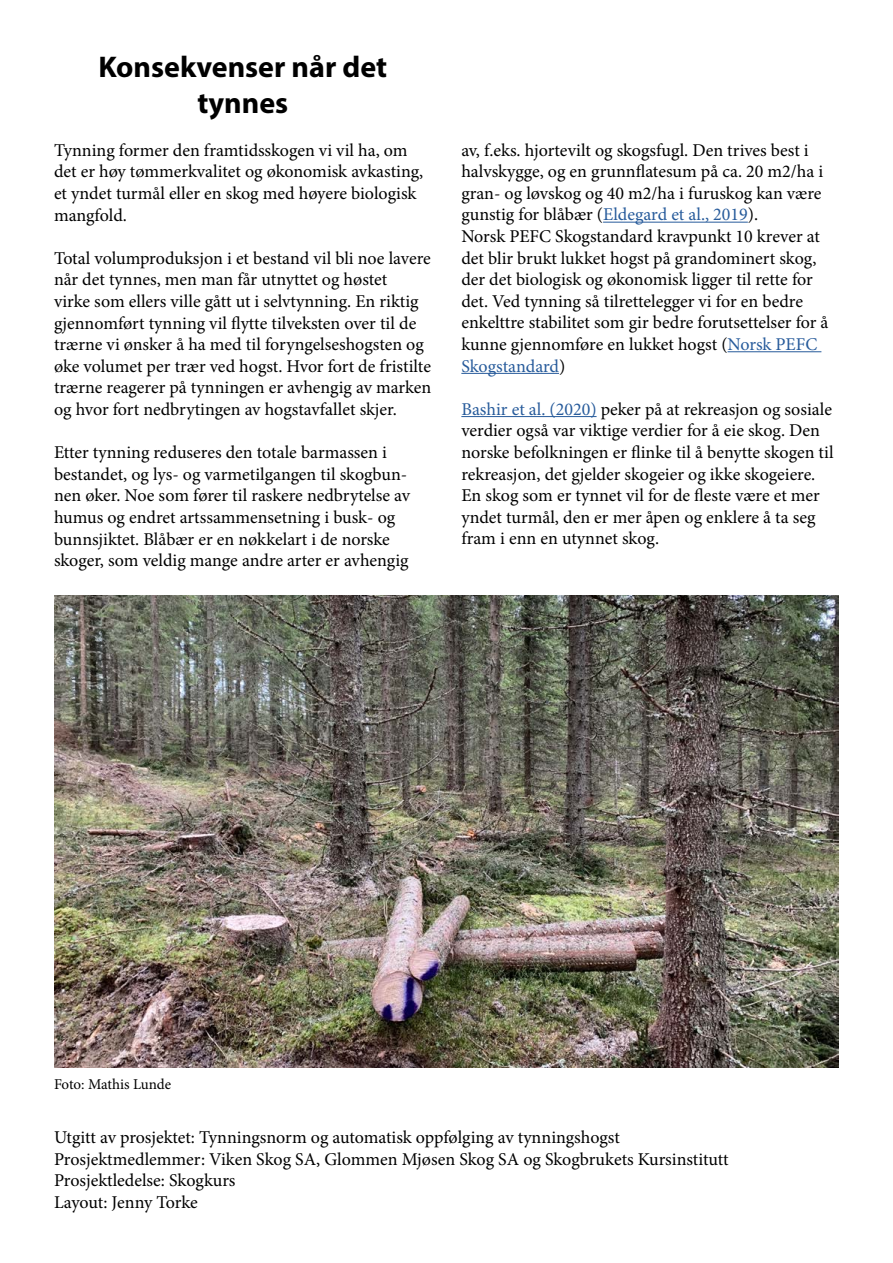
<style>
.page{position:relative;width:893px;height:1263px;background:#fff}
.page>*{position:absolute;margin:0;border:0;box-sizing:border-box;transform-origin:0 0}
.t1{font:700 30px/36px "Myriad Pro";color:#000;text-align:center}
.t2{font:18px/21.6px "Minion Pro";color:#000}
.t3{font:15px "Minion Pro";letter-spacing:-.005em;color:#000}
.s1{color:#275b9b}
</style>
<div class="page">
<img style="left:54px;top:595px;width:785px;height:472px">
<hr style="left:603px;top:222px;width:145px;height:1px;background:#275b9b">
<hr style="left:728px;top:351px;width:93px;height:1px;background:#275b9b">
<hr style="left:461px;top:373px;width:98px;height:1px;background:#275b9b">
<hr style="left:461px;top:416px;width:136px;height:1px;background:#275b9b">
<h1 class="t1" style="left:98px;top:47px;width:290px">Konsekvenser når det tynnes</h1>
<p class="t2" style="left:54px;top:139px;width:371px">Tynning former den framtidsskogen vi vil ha, om det er høy tømmerkvalitet og økonomisk avkasting, et yndet turmål eller en skog med høyere biologisk mangfold.</p>
<p class="t2" style="left:54px;top:247px;width:379px">Total volumproduksjon i et bestand vil bli noe lavere når det tynnes, men man får utnyttet og høstet<br>virke som ellers ville gått ut i selvtynning. En riktig gjennomført tynning vil flytte tilveksten over til de trærne vi ønsker å ha med til foryngelseshogsten og øke volumet per trær ved hogst. Hvor fort de fristilte trærne reagerer på tynningen er avhengig av marken og hvor fort nedbrytingen av hogstavfallet skjer.</p>
<p class="t2" style="left:54px;top:442px;width:358px">Etter tynning reduseres den totale barmassen i bestandet, og lys- og varmetilgangen til skogbun&shy;nen øker. Noe som fører til raskere nedbrytelse av humus og endret artssammensetning i busk- og bunnsjiktet. Blåbær er en nøkkelart i de norske skoger, som veldig mange andre arter er avhengig</p>
<p class="t2" style="left:461px;top:139px;width:369px">av, f.eks. hjortevilt og skogsfugl. Den trives best i halvskygge, og en grunnflatesum på ca. 20 m2/ha i gran- og løvskog og 40 m2/ha i furuskog kan være gunstig for blåbær (<span class="s1">Eldegard et al., 2019</span>).<br>Norsk PEFC Skogstandard kravpunkt 10 krever at det blir brukt lukket hogst på grandominert skog, der det biologisk og økonomisk ligger til rette for det. Ved tynning så tilrettelegger vi for en bedre enkelttre stabilitet som gir bedre forutsettelser for å kunne gjennomføre en lukket hogst (<span class="s1">Norsk PEFC Skogstandard</span>)</p>
<p class="t2" style="left:461px;top:398px;width:374px"><span class="s1">Bashir et al. (2020)</span> peker på at rekreasjon og sosiale verdier også var viktige verdier for å eie skog. Den norske befolkningen er flinke til å benytte skogen til rekreasjon, det gjelder skogeier og ikke skogeiere.<br>En skog som er tynnet vil for de fleste være et mer yndet turmål, den er mer åpen og enklere å ta seg fram i enn en utynnet skog.</p>
<p class="t3" style="left:54px;top:1074px;width:119px">Foto: Mathis Lunde</p>
<p class="t2" style="left:54px;top:1127px;width:676px">Utgitt av prosjektet: Tynningsnorm og automatisk oppfølging av tynningshogst Prosjektmedlemmer: Viken Skog SA, Glommen Mjøsen Skog SA og Skogbrukets Kursinstitutt Prosjektledelse: Skogkurs<br>Layout: Jenny Torke</p>
</div>
